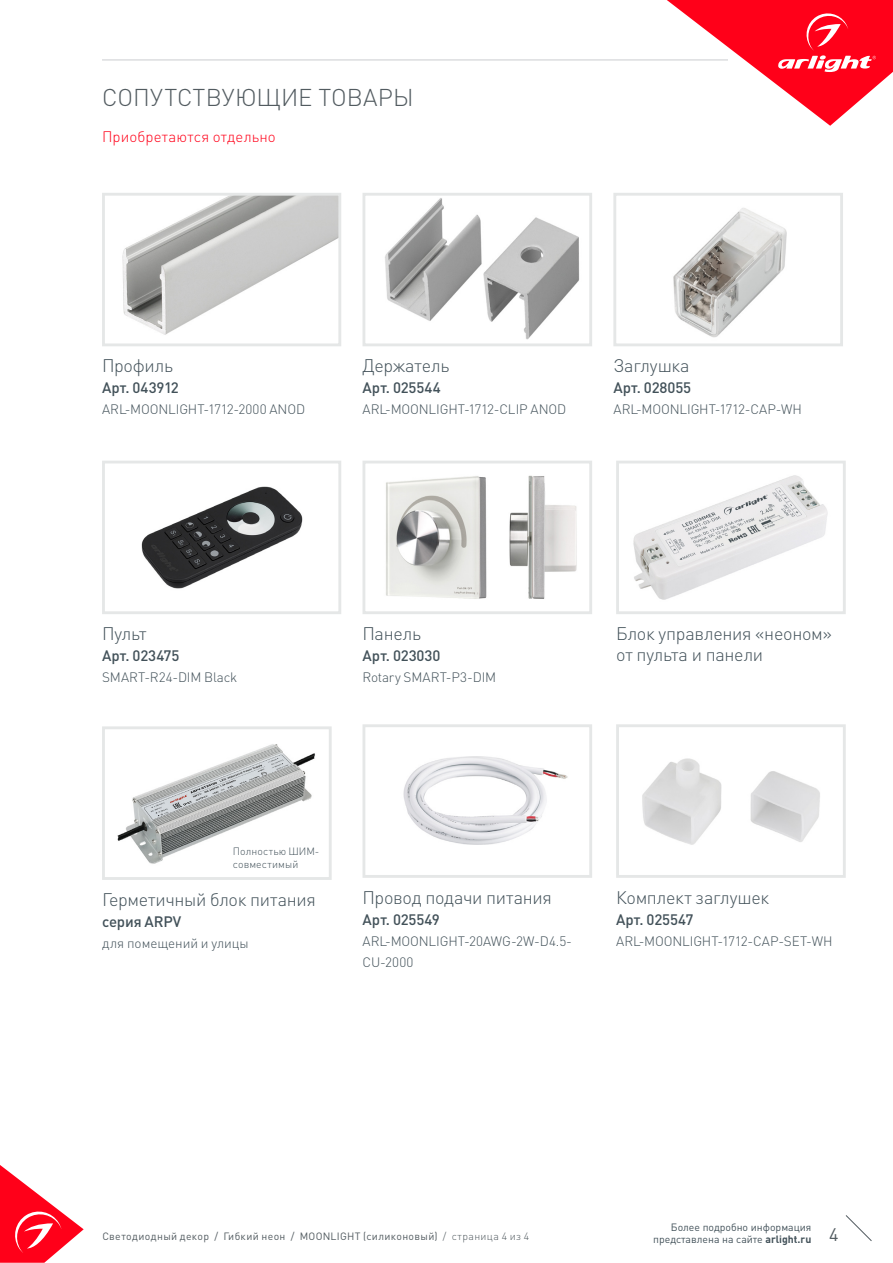
<style>
.page{position:relative;width:893px;height:1263px;background:#fff}
.page>*{position:absolute;margin:0;border:0;box-sizing:border-box;transform-origin:0 0}
.Head_2{font:300 24px "DIN Pro";color:#525b60}
.t1{font:300 18px/21px "DIN Pro";letter-spacing:-.02em;color:#425159}
.t2{font:18px "DIN Pro";color:#525b60}
.t3{font:500 15px "DIN Pro";letter-spacing:-.005em;color:#425159}
.Text{font:300 15px "DIN Pro";letter-spacing:.01em;color:#ff0019}
.t4{font:300 13.5px/21px "DIN Pro";letter-spacing:-.01em;color:#425159}
.t5{font:10.5px "DIN Pro";letter-spacing:.035em;color:#525b60}
.t6{font:10.5px/12px "DIN Pro";color:#425159;text-align:right}
.t7{font:300 10.5px/12.6px "DIN Pro";letter-spacing:.01em;color:#425159}
.s1{font-weight:700}
.s2{font-weight:300}
</style>
<div class="page">
<svg style="left:667px;top:0;width:226px;height:126px"></svg>
<svg style="left:845px;top:1215px;width:27px;height:26px"></svg>
<svg style="left:0;top:1165px;width:84px;height:98px"></svg>
<hr style="left:102px;top:60px;width:626px;height:1px;background:#dcdddf">
<img style="left:122px;top:197px;width:215px;height:138px">
<div style="left:102px;top:193px;width:239px;height:153px;border:3px solid #e5e7e7"></div>
<img style="left:141px;top:486px;width:162px;height:103px">
<div style="left:102px;top:461px;width:239px;height:153px;border:3px solid #e5e7e7"></div>
<img style="left:385px;top:198px;width:195px;height:142px">
<div style="left:362px;top:193px;width:230px;height:153px;border:3px solid #e5e7e7"></div>
<img style="left:386px;top:475px;width:191px;height:124px">
<div style="left:362px;top:461px;width:230px;height:153px;border:3px solid #e5e7e7"></div>
<img style="left:673px;top:208px;width:114px;height:130px">
<div style="left:613px;top:193px;width:230px;height:153px;border:3px solid #e5e7e7"></div>
<img style="left:633px;top:475px;width:195px;height:125px">
<div style="left:616px;top:461px;width:230px;height:153px;border:3px solid #e5e7e7"></div>
<img style="left:403px;top:756px;width:165px;height:89px">
<div style="left:362px;top:724px;width:230px;height:154px;border:3px solid #e5e7e7"></div>
<img style="left:642px;top:758px;width:178px;height:87px">
<div style="left:616px;top:724px;width:230px;height:154px;border:3px solid #e5e7e7"></div>
<img style="left:117px;top:744px;width:198px;height:120px">
<div style="left:102px;top:726px;width:230px;height:154px;border:3px solid #e5e7e7"></div>
<p class="Head_2" style="left:102px;top:81px;width:313px">СОПУТСТВУЮЩИЕ ТОВАРЫ</p>
<p class="Text" style="left:102px;top:126px;width:175px">Приобретаются отдельно</p>
<p class="t1" style="left:102px;top:354px;width:73px">Профиль</p>
<p class="t3" style="left:102px;top:378px;width:78px">Арт. 043912</p>
<p class="t4" style="left:102px;top:398px;width:205px">ARL-MOONLIGHT-1712-2000 ANOD</p>
<p class="t1" style="left:362px;top:354px;width:88px">Держатель</p>
<p class="t3" style="left:362px;top:378px;width:80px">Арт. 025544</p>
<p class="t4" style="left:362px;top:398px;width:205px">ARL-MOONLIGHT-1712-CLIP ANOD</p>
<p class="t1" style="left:613px;top:354px;width:78px">Заглушка</p>
<p class="t3" style="left:613px;top:378px;width:79px">Арт. 028055</p>
<p class="t4" style="left:613px;top:398px;width:190px">ARL-MOONLIGHT-1712-CAP-WH</p>
<p class="t1" style="left:102px;top:622px;width:46px">Пульт</p>
<p class="t3" style="left:102px;top:645px;width:79px">Арт. 023475</p>
<p class="t4" style="left:102px;top:666px;width:137px">SMART-R24-DIM Black</p>
<p class="t1" style="left:362px;top:622px;width:60px">Панель</p>
<p class="t3" style="left:362px;top:645px;width:80px">Арт. 023030</p>
<p class="t4" style="left:362px;top:666px;width:135px">Rotary SMART-P3-DIM</p>
<p class="t1" style="left:616px;top:622px;width:217px">Блок управления «неоном» от пульта и панели</p>
<p class="t7" style="left:233px;top:845px;width:88px">Полностью ШИМ&shy;совместимый</p>
<p class="t1" style="left:102px;top:888px;width:215px">Герметичный блок питания</p>
<p class="t3" style="left:102px;top:911px;width:81px">серия ARPV</p>
<p class="t4" style="left:102px;top:932px;width:148px">для помещений и улицы</p>
<p class="t1" style="left:362px;top:886px;width:191px">Провод подачи питания</p>
<p class="t3" style="left:362px;top:909px;width:79px">Арт. 025549</p>
<p class="t4" style="left:362px;top:930px;width:211px">ARL-MOONLIGHT-20AWG-2W-D4.5-<br>CU-2000</p>
<p class="t1" style="left:616px;top:886px;width:154px">Комплект заглушек</p>
<p class="t3" style="left:616px;top:909px;width:79px">Арт. 025547</p>
<p class="t4" style="left:616px;top:930px;width:218px">ARL-MOONLIGHT-1712-CAP-SET-WH</p>
<p class="t6" style="left:653px;top:1220px;width:160px">Более подробно информация представлена на сайте <span class="s1">arlight.ru</span></p>
<p class="t5" style="left:102px;top:1229px;width:428px">Светодиодный декор / Гибкий неон / MOONLIGHT (силиконовый) <span class="s2">/ страница 4 из 4</span></p>
<h2 class="t2" style="left:829px;top:1222px;width:11px">4</h2>
</div>
